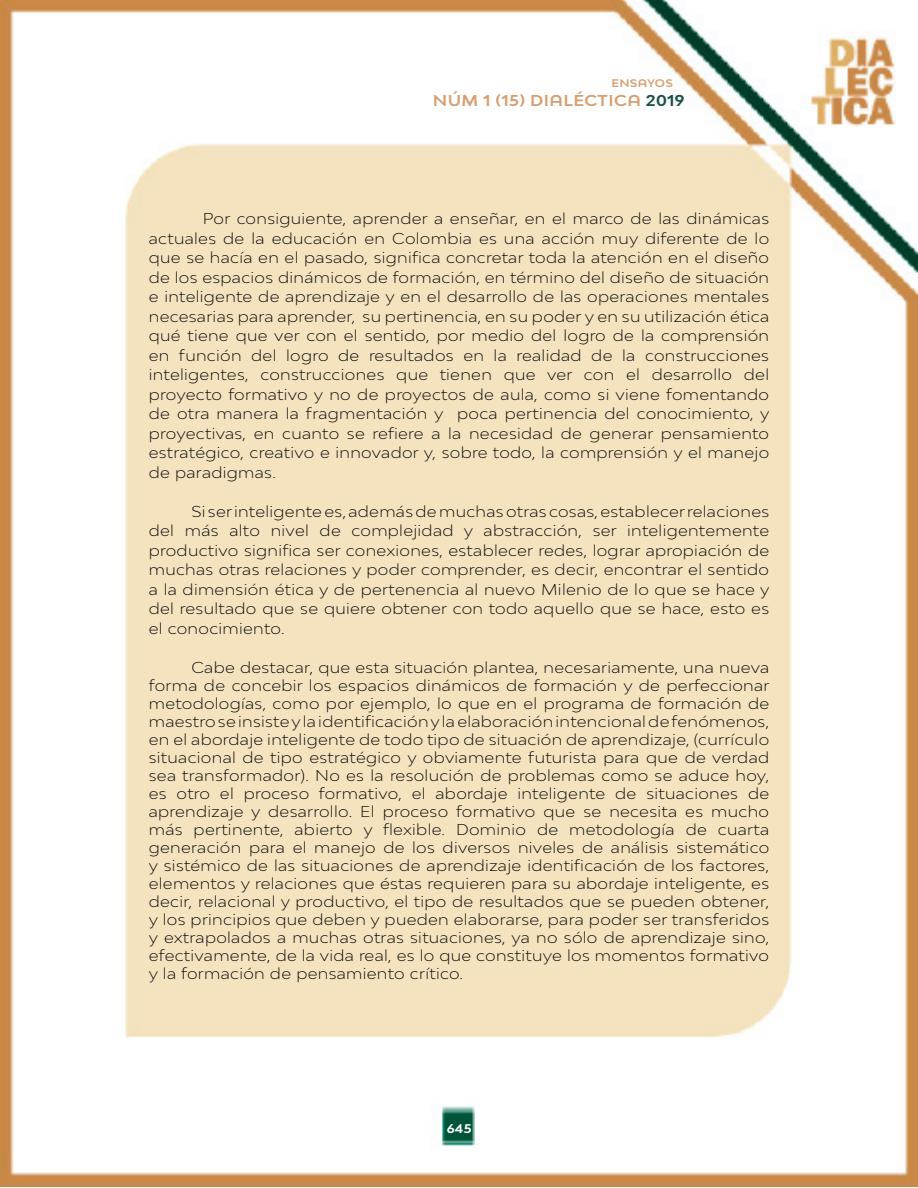
<style>
.page{position:relative;width:918px;height:1188px;background:#fff}
.page>*{position:absolute;margin:0;border:0;box-sizing:border-box;transform-origin:0 0}
.t1{font:300 expanded 15px/19.5px "Bw Modelica";letter-spacing:.02em;color:#000;text-align:justify}
.t2{font:700 expanded 15px "Bw Modelica SS01";letter-spacing:.03em;color:#d89e70}
.t3{font:700 expanded 12px "Bw Modelica SS01";color:#fff}
.t4{font:700 expanded 10.5px "Bw Modelica SS01";letter-spacing:.03em;color:#d89e70}
.s1{color:#184f46}
</style>
<div class="page">
<img style="left:0;top:0;width:918px;height:1187px">
<p class="t4" style="left:611px;top:76px;width:63px">ENSAYOS</p>
<p class="t2" style="left:433px;top:91px;width:253px">NÚM 1 (15) DIALÉCTICA <span class="s1">2019</span></p>
<p class="t1" style="left:149px;top:209px;width:622px;text-indent:54px">Por consiguiente, aprender a enseñar, en el marco de las dinámicas actuales de la educación en Colombia es una acción muy diferente de lo que se hacía en el pasado, significa concretar toda la atención en el diseño de los espacios dinámicos de formación, en término del diseño de situación e inteligente de aprendizaje y en el desarrollo de las operaciones mentales necesarias para aprender, su pertinencia, en su poder y en su utilización ética qué tiene que ver con el sentido, por medio del logro de la comprensión en función del logro de resultados en la realidad de la construcciones inteligentes, construcciones que tienen que ver con el desarrollo del proyecto formativo y no de proyectos de aula, como si viene fomentando de otra manera la fragmentación y poca pertinencia del conocimiento, y proyectivas, en cuanto se refiere a la necesidad de generar pensamiento estratégico, creativo e innovador y, sobre todo, la comprensión y el manejo de paradigmas.</p>
<p class="t1" style="left:149px;top:501px;width:622px;text-indent:43px">Si ser inteligente es, además de muchas otras cosas, establecer relaciones del más alto nivel de complejidad y abstracción, ser inteligentemente productivo significa ser conexiones, establecer redes, lograr apropiación de muchas otras relaciones y poder comprender, es decir, encontrar el sentido a la dimensión ética y de pertenencia al nuevo Milenio de lo que se hace y del resultado que se quiere obtener con todo aquello que se hace, esto es el conocimiento.</p>
<p class="t1" style="left:149px;top:658px;width:622px;line-height:18px;text-indent:43px">Cabe destacar, que esta situación plantea, necesariamente, una nueva forma de concebir los espacios dinámicos de formación y de perfeccionar metodologías, como por ejemplo, lo que en el programa de formación de maestro se insiste y la identificación y la elaboración intencional de fenómenos, en el abordaje inteligente de todo tipo de situación de aprendizaje, (currículo situacional de tipo estratégico y obviamente futurista para que de verdad sea transformador). No es la resolución de problemas como se aduce hoy, es otro el proceso formativo, el abordaje inteligente de situaciones de aprendizaje y desarrollo. El proceso formativo que se necesita es mucho más pertinente, abierto y flexible. Dominio de metodología de cuarta generación para el manejo de los diversos niveles de análisis sistemático y sistémico de las situaciones de aprendizaje identificación de los factores, elementos y relaciones que éstas requieren para su abordaje inteligente, es decir, relacional y productivo, el tipo de resultados que se pueden obtener, y los principios que deben y pueden elaborarse, para poder ser transferidos y extrapolados a muchas otras situaciones, ya no sólo de aprendizaje sino, efectivamente, de la vida real, es lo que constituye los momentos formativo y la formación de pensamiento crítico.</p>
<p class="t3" style="left:447px;top:1120px;width:26px">645</p>
</div>
